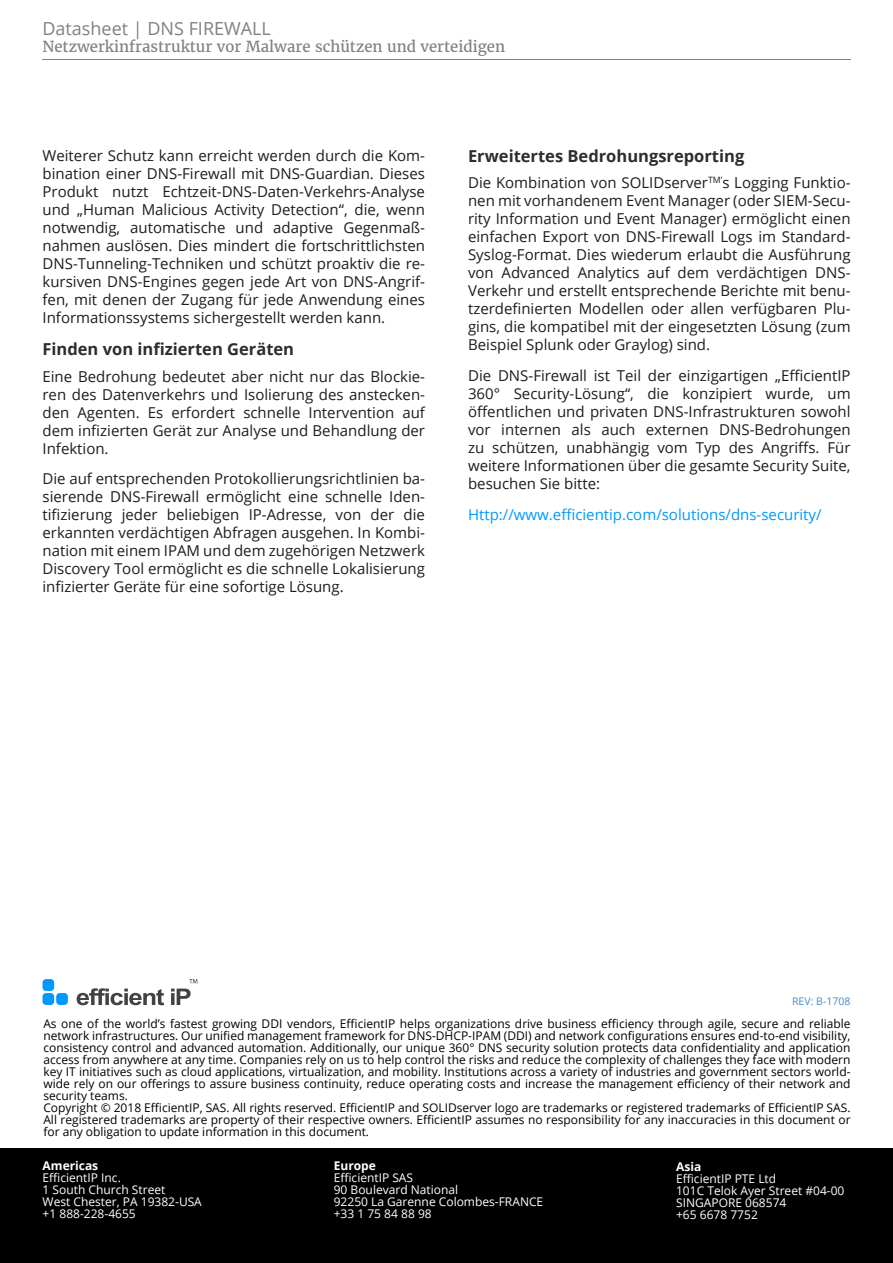
<style>
.page{position:relative;width:893px;height:1263px;background:#fff}
.page>*{position:absolute;margin:0;border:0;box-sizing:border-box;transform-origin:0 0}
.t1{font:18px "Open Sans";color:#818181}
.Title_H3{font:700 16.5px "Open Sans";color:#2e2d2c}
.Body{font:15px/18px "Open Sans";color:#1d1d1b;text-align:justify}
.t2{font:15px "Merriweather";color:#818181}
.Body-2{font:15px "Open Sans";color:#09f}
.t3{font:12px/12px "Open Sans";color:#010101}
.t4{font:12px/12px "Open Sans";color:#fff}
.t5{font:700 12px "Open Sans";color:#fff}
.HeaderTitle1{font:10.5px "Open Sans";color:#438dcc}
</style>
<div class="page">
<div style="left:0;top:1148px;width:893px;height:115px;background:#000"></div>
<div style="left:43px;top:993px;width:11px;height:12px;background:#09f;border-radius:4px"></div>
<div style="left:43px;top:979px;width:11px;height:12px;background:#09f;border-radius:4px"></div>
<div style="left:56px;top:993px;width:12px;height:12px;background:#09f;border-radius:4px"></div>
<svg style="left:77px;top:988px;width:87px;height:17px"></svg>
<svg style="left:171px;top:979px;width:27px;height:26px"></svg>
<hr style="left:43px;top:59px;width:807px;height:1px;background:#808080">
<p class="t1" style="left:42px;top:16px;width:230px">Datasheet | DNS FIREWALL</p>
<p class="t2" style="left:42px;top:36px;width:464px">Netzwerkinfrastruktur vor Malware schützen und verteidigen</p>
<p class="Body" style="left:43px;top:146px;width:384px">Weiterer Schutz kann erreicht werden durch die Kom&shy;bination einer DNS-Firewall mit DNS-Guardian. Dieses Produkt nutzt Echtzeit-DNS-Daten-Verkehrs-Analyse und „Human Malicious Activity Detection“, die, wenn notwendig, automatische und adaptive Gegenmaß&shy;nahmen auslösen. Dies mindert die fortschrittlichsten DNS-Tunneling-Techniken und schützt proaktiv die re&shy;kursiven DNS-Engines gegen jede Art von DNS-Angrif&shy;fen, mit denen der Zugang für jede Anwendung eines Informationssystems sichergestellt werden kann.</p>
<p class="Title_H3" style="left:43px;top:337px;width:253px">Finden von infizierten Geräten</p>
<p class="Body" style="left:43px;top:367px;width:384px">Eine Bedrohung bedeutet aber nicht nur das Blockie&shy;ren des Datenverkehrs und Isolierung des anstecken&shy;den Agenten. Es erfordert schnelle Intervention auf dem infizierten Gerät zur Analyse und Behandlung der Infektion.</p>
<p class="Body" style="left:43px;top:469px;width:384px">Die auf entsprechenden Protokollierungsrichtlinien ba&shy;sierende DNS-Firewall ermöglicht eine schnelle Iden&shy;tifizierung jeder beliebigen IP-Adresse, von der die erkannten verdächtigen Abfragen ausgehen. In Kombi&shy;nation mit einem IPAM und dem zugehörigen Netzwerk Discovery Tool ermöglicht es die schnelle Lokalisierung infizierter Geräte für eine sofortige Lösung.</p>
<p class="Title_H3" style="left:468px;top:144px;width:278px">Erweitertes Bedrohungsreporting</p>
<p class="Body" style="left:468px;top:174px;width:384px">Die Kombination von SOLIDserver<sup>TM’</sup>s Logging Funktio&shy;nen mit vorhandenem Event Manager (oder SIEM-Secu&shy;rity Information und Event Manager) ermöglicht einen einfachen Export von DNS-Firewall Logs im Standard-Syslog-Format. Dies wiederum erlaubt die Ausführung von Advanced Analytics auf dem verdächtigen DNS-Verkehr und erstellt entsprechende Berichte mit benu&shy;tzerdefinierten Modellen oder allen verfügbaren Plu&shy;gins, die kompatibel mit der eingesetzten Lösung (zum Beispiel Splunk oder Graylog) sind.</p>
<p class="Body" style="left:468px;top:366px;width:384px">Die DNS-Firewall ist Teil der einzigartigen „EfficientIP 360° Security-Lösung“, die konzipiert wurde, um öffentlichen und privaten DNS-Infrastrukturen sowohl vor internen als auch externen DNS-Bedrohungen zu schützen, unabhängig vom Typ des Angriffs. Für weitere Informationen über die gesamte Security Suite, besuchen Sie bitte:</p>
<p class="Body-2" style="left:468px;top:504px;width:355px">Http://www.efficientip.com/solutions/dns-security/</p>
<p class="HeaderTitle1" style="left:792px;top:994px;width:60px">REV: B-1708</p>
<p class="t3" style="left:43px;top:1017px;width:809px">As one of the world’s fastest growing DDI vendors, EfficientIP helps organizations drive business efficiency through agile, secure and reliable network infrastructures. Our unified management framework for DNS-DHCP-IPAM (DDI) and network configurations ensures end-to-end visibility, consistency control and advanced automation. Additionally, our unique 360° DNS security solution protects data confidentiality and application access from anywhere at any time. Companies rely on us to help control the risks and reduce the complexity of challenges they face with modern key IT initiatives such as cloud applications, virtualization, and mobility. Institutions across a variety of industries and government sectors world&shy;wide rely on our offerings to assure business continuity, reduce operating costs and increase the management efficiency of their network and security teams.<br>Copyright © 2018 EfficientIP, SAS. All rights reserved. EfficientIP and SOLIDserver logo are trademarks or registered trademarks of EfficientIP SAS.<br>All registered trademarks are property of their respective owners. EfficientIP assumes no responsibility for any inaccuracies in this document or for any obligation to update information in this document.</p>
<p class="t5" style="left:43px;top:1157px;width:57px">Americas</p>
<p class="t4" style="left:43px;top:1172px;width:161px">EfficientIP Inc.<br>1 South Church Street<br>West Chester, PA 19382-USA +1 888-228-4655</p>
<p class="t5" style="left:334px;top:1157px;width:44px">Europe</p>
<p class="t4" style="left:334px;top:1172px;width:211px">EfficientIP SAS<br>90 Boulevard National<br>92250 La Garenne Colombes-FRANCE +33 1 75 84 88 98</p>
<p class="t5" style="left:676px;top:1158px;width:27px">Asia</p>
<p class="t4" style="left:676px;top:1172px;width:170px">EfficientIP PTE Ltd<br>101C Telok Ayer Street #04-00<br>SINGAPORE 068574<br>+65 6678 7752</p>
</div>
